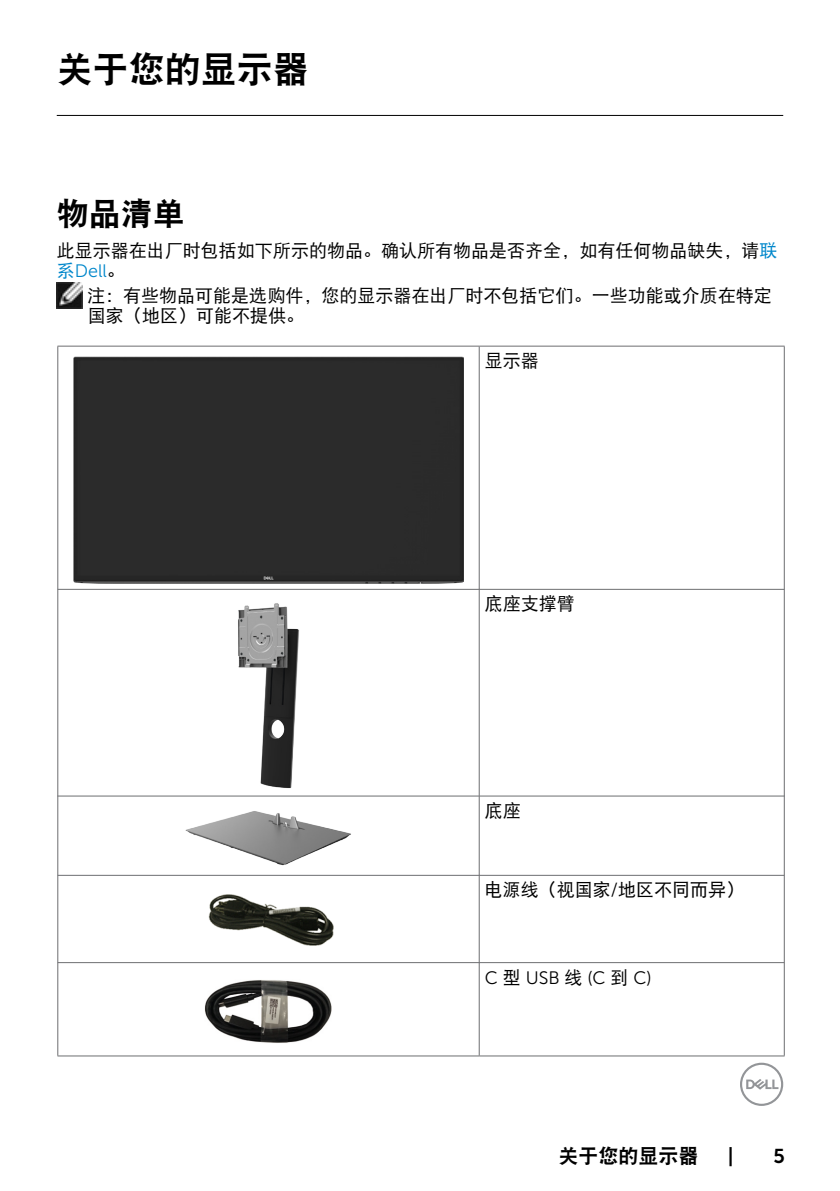
<style>
.page{position:relative;width:840px;height:1191px;background:#fff}
.page>*{position:absolute;margin:0;border:0;box-sizing:border-box;transform-origin:0 0}
.Head1{font:36px "DF Hei W9";color:#000}
.Head2{font:32px "DF Hei W9";color:#000}
.Page_No{font:20px "DF Hei W9";color:#000}
.Page_No-2{font:20px "Museo Sans For Dell 700";color:#000}
.Note{font:18px/20px "DF Hei W5";color:#000}
.Paragraph{font:18px/20px "DF Hei W5";color:#000}
.Table_Paragraph{font:18px "DF Hei W5";color:#000}
.Table_Paragraph-2{font:18px "Museo Sans For Dell 300";color:#000}
.s1{color:#0087cb}
.s2{font-family:"Museo Sans For Dell 300";color:#0087cb}
.s3{font-family:"Museo Sans For Dell 300"}
.s4{font-family:"DF Hei W5"}
</style>
<div class="page">
<svg style="left:740px;top:1062px;width:42px;height:44px"></svg>
<hr style="left:57px;top:115px;width:725px;height:1px;background:#000">
<img style="left:57px;top:282px;width:25px;height:26px">
<hr style="left:57px;top:346px;width:422px;height:1px;background:#6d6e71">
<hr style="left:57px;top:346px;width:1px;height:243px;background:#6d6e71">
<hr style="left:479px;top:346px;width:305px;height:1px;background:#6d6e71">
<hr style="left:478px;top:346px;width:1px;height:243px;background:#6d6e71">
<hr style="left:783px;top:346px;width:1px;height:243px;background:#6d6e71">
<hr style="left:57px;top:589px;width:422px;height:1px;background:#6d6e71">
<hr style="left:57px;top:589px;width:1px;height:207px;background:#6d6e71">
<hr style="left:478px;top:589px;width:306px;height:1px;background:#6d6e71">
<hr style="left:478px;top:589px;width:1px;height:206px;background:#6d6e71">
<hr style="left:783px;top:589px;width:1px;height:207px;background:#6d6e71">
<hr style="left:57px;top:795px;width:422px;height:1px;background:#6d6e71">
<hr style="left:57px;top:796px;width:1px;height:79px;background:#6d6e71">
<hr style="left:478px;top:795px;width:306px;height:1px;background:#6d6e71">
<hr style="left:478px;top:796px;width:1px;height:79px;background:#6d6e71">
<hr style="left:783px;top:796px;width:1px;height:79px;background:#6d6e71">
<hr style="left:57px;top:875px;width:422px;height:1px;background:#6d6e71">
<hr style="left:57px;top:875px;width:1px;height:87px;background:#6d6e71">
<hr style="left:478px;top:875px;width:306px;height:1px;background:#6d6e71">
<hr style="left:478px;top:875px;width:1px;height:87px;background:#6d6e71">
<hr style="left:783px;top:875px;width:1px;height:87px;background:#6d6e71">
<hr style="left:57px;top:962px;width:422px;height:1px;background:#6d6e71">
<hr style="left:57px;top:962px;width:1px;height:93px;background:#6d6e71">
<hr style="left:478px;top:962px;width:306px;height:1px;background:#6d6e71">
<hr style="left:478px;top:963px;width:1px;height:92px;background:#6d6e71">
<hr style="left:783px;top:962px;width:1px;height:93px;background:#6d6e71">
<hr style="left:57px;top:1055px;width:422px;height:1px;background:#6d6e71">
<hr style="left:479px;top:1055px;width:305px;height:1px;background:#6d6e71">
<div style="left:74px;top:356px;width:389px;height:227px;background:#2b2b2b"></div>
<img style="left:238px;top:603px;width:61px;height:186px">
<img style="left:185px;top:811px;width:166px;height:55px">
<img style="left:208px;top:894px;width:126px;height:52px">
<img style="left:204px;top:980px;width:128px;height:63px">
<p class="Head1" style="left:57px;top:51px;width:253px">关于您的显示器</p>
<p class="Head2" style="left:57px;top:198px;width:129px">物品清单</p>
<p class="Paragraph" style="left:57px;top:240px;width:721px">此显示器在出厂时包括如下所示的物品。确认所有物品是否齐全，如有任何物品缺失，请<span class="s1">联系</span><span class="s2">Dell</span>。</p>
<p class="Note" style="left:87px;top:286px;width:685px">注：有些物品可能是选购件，您的显示器在出厂时不包括它们。一些功能或介质在特定国家（地区）可能不提供。</p>
<p class="Table_Paragraph" style="left:484px;top:352px;width:55px">显示器</p>
<p class="Table_Paragraph" style="left:484px;top:595px;width:91px">底座支撑臂</p>
<p class="Table_Paragraph" style="left:484px;top:801px;width:37px">底座</p>
<p class="Table_Paragraph" style="left:484px;top:881px;width:261px">电源线（视国家<span class="s3">/</span>地区不同而异）</p>
<p class="Table_Paragraph-2" style="left:484px;top:967px;width:168px">C <span class="s4">型</span> USB <span class="s4">线</span> (C <span class="s4">到</span> C)</p>
<p class="Page_No" style="left:558px;top:1145px;width:141px">关于您的显示器</p>
<p class="Page_No-2" style="left:727px;top:1144px;width:7px">|</p>
<p class="Page_No-2" style="left:773px;top:1144px;width:13px">5</p>
</div>
